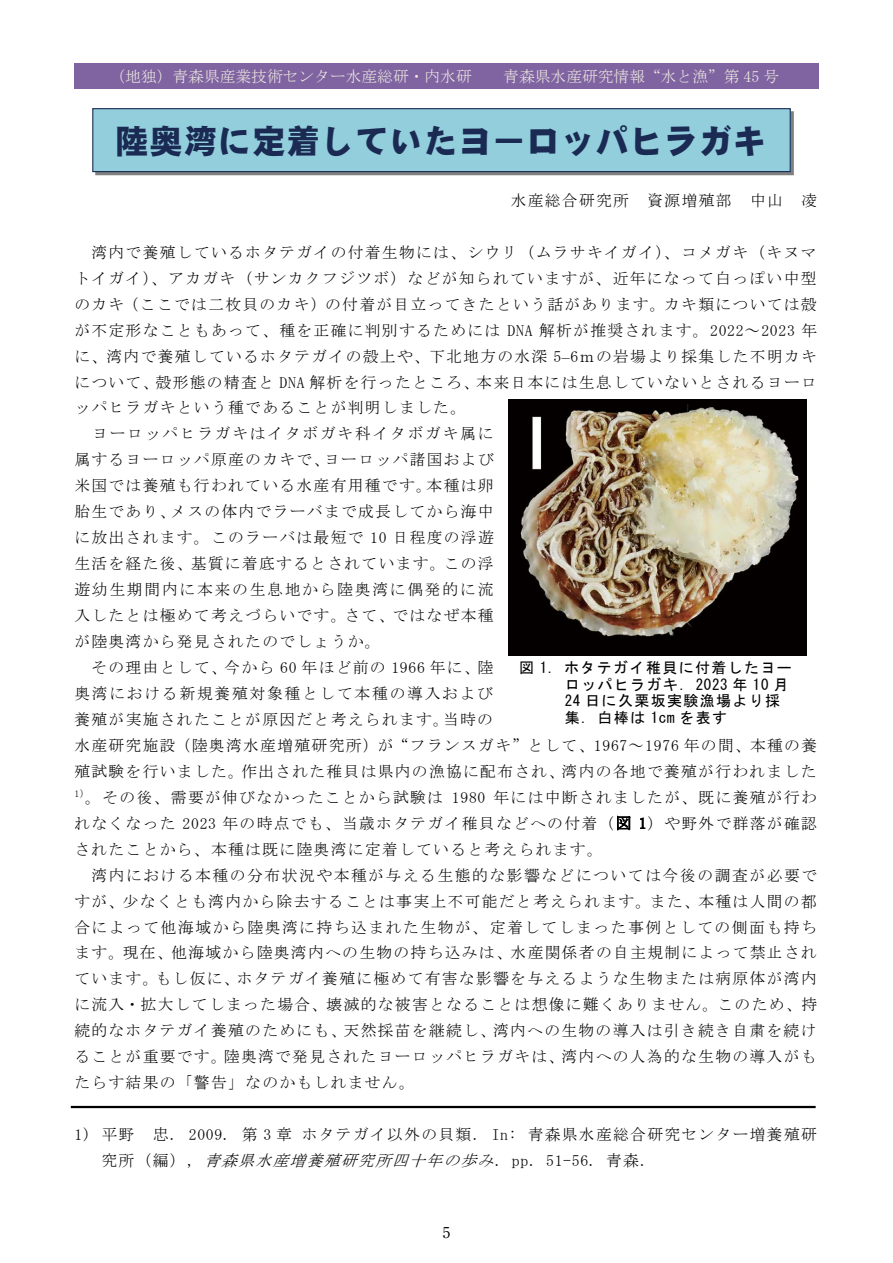
<style>
.page{position:relative;width:893px;height:1263px;background:#fff}
.page>*{position:absolute;margin:0;border:0;box-sizing:border-box;transform-origin:0 0}
.t1{font:33px "DF Gothic Std W10";letter-spacing:.04em;color:#1a2a53}
.t2{font:15.75px/26px "MS Mincho";letter-spacing:.085em;color:#000}
.t3{font:15.75px "MS Mincho";letter-spacing:.115em;color:#000}
.t4{font:15.75px "MS Mincho";color:#eeebe0}
.t5{font:15px/16.6px "MS Gothic";letter-spacing:.09em;color:#000}
.t6{font:15px "Ryumin Pr 5";color:#000}
.s1{font-family:"Times New Roman"}
.s2{font-style:italic}
</style>
<div class="page">
<div style="left:74px;top:64px;width:744px;height:25px;background:#8064a2"></div>
<svg style="left:617px;top:815px;width:13px;height:15px"></svg>
<svg style="left:640px;top:817px;width:5px;height:12px"></svg>
<img style="left:95px;top:111px;width:699px;height:64px">
<img style="left:791px;top:117px;width:2px;height:52px">
<div style="left:93px;top:109px;width:697px;height:63px;background:#93cedc"></div>
<div style="left:92px;top:108px;width:699px;height:64px;border:1px solid #1a2a53"></div>
<hr style="left:71px;top:1106px;width:745px;height:2px;background:#000">
<img style="left:509px;top:400px;width:297px;height:255px">
<p class="t4" style="left:110px;top:68px;width:364px">（地独）青森県産業技術センター水産総研・内水研</p>
<p class="t4" style="left:503px;top:68px;width:277px">青森県水産研究情報“水と漁”第 45 号</p>
<h1 class="t1" style="left:115px;top:123px;width:652px">陸奥湾に定着していたヨーロッパヒラガキ</h1>
<p class="t2" style="left:511px;top:187px;width:308px">水産総合研究所 資源増殖部 中山 凌</p>
<p class="t2" style="left:91px;top:239px;width:727px">湾内で養殖しているホタテガイの付着生物には、シウリ（ムラサキイガイ）、コメガキ（キヌマ</p>
<p class="t2" style="left:74px;top:265px;width:744px">トイガイ）、アカガキ（サンカクフジツボ）などが知られていますが、近年になって白っぽい中型</p>
<p class="t2" style="left:74px;top:291px;width:744px">のカキ（ここでは二枚貝のカキ）の付着が目立ってきたという話があります。カキ類については殻</p>
<p class="t2" style="left:74px;top:317px;width:744px">が不定形なこともあって、種を正確に判別するためには DNA 解析が推奨されます。2022～2023 年</p>
<p class="t2" style="left:74px;top:343px;width:744px">に、湾内で養殖しているホタテガイの殻上や、下北地方の水深 5<span class="s1">–</span>6ｍの岩場より採集した不明カキ</p>
<p class="t2" style="left:74px;top:369px;width:744px">について、殻形態の精査と DNA 解析を行ったところ、本来日本には生息していないとされるヨーロ</p>
<p class="t2" style="left:74px;top:395px;width:393px">ッパヒラガキという種であることが判明しました。</p>
<p class="t3" style="left:92px;top:426px;width:403px">ヨーロッパヒラガキはイタボガキ科イタボガキ属に</p>
<p class="t2" style="left:74px;top:447px;width:421px">属するヨーロッパ原産のカキで、ヨーロッパ諸国および</p>
<p class="t2" style="left:74px;top:473px;width:421px">米国では養殖も行われている水産有用種です。本種は卵</p>
<p class="t2" style="left:74px;top:499px;width:421px">胎生であり、メスの体内でラーバまで成長してから海中</p>
<p class="t2" style="left:74px;top:525px;width:421px">に放出されます。このラーバは最短で 10 日程度の浮遊</p>
<p class="t2" style="left:74px;top:550px;width:421px">生活を経た後、基質に着底するとされています。この浮</p>
<p class="t3" style="left:74px;top:582px;width:421px">遊幼生期間内に本来の生息地から陸奥湾に偶発的に流</p>
<p class="t2" style="left:74px;top:602px;width:421px">入したとは極めて考えづらいです。さて、ではなぜ本種</p>
<p class="t2" style="left:74px;top:628px;width:308px">が陸奥湾から発見されたのでしょうか。</p>
<p class="t2" style="left:91px;top:654px;width:403px">その理由として、今から 60 年ほど前の 1966 年に、陸</p>
<p class="t3" style="left:74px;top:685px;width:420px">奥湾における新規養殖対象種として本種の導入および</p>
<p class="t2" style="left:74px;top:706px;width:420px">養殖が実施されたことが原因だと考えられます。当時の</p>
<p class="t2" style="left:74px;top:732px;width:744px">水産研究施設（陸奥湾水産増殖研究所）が“フランスガキ”として、1967～1976 年の間、本種の養</p>
<p class="t2" style="left:74px;top:758px;width:744px">殖試験を行いました。作出された稚貝は県内の漁協に配布され、湾内の各地で養殖が行われました</p>
<p class="t2" style="left:74px;top:784px;width:744px"><sup>1）</sup>。その後、需要が伸びなかったことから試験は 1980 年には中断されましたが、既に養殖が行わ</p>
<p class="t2" style="left:74px;top:810px;width:744px">れなくなった 2023 年の時点でも、当歳ホタテガイ稚貝などへの付着（図 1）や野外で群落が確認</p>
<p class="t2" style="left:74px;top:836px;width:530px">されたことから、本種は既に陸奥湾に定着していると考えられます。</p>
<p class="t2" style="left:91px;top:862px;width:727px">湾内における本種の分布状況や本種が与える生態的な影響などについては今後の調査が必要で</p>
<p class="t2" style="left:74px;top:888px;width:744px">すが、少なくとも湾内から除去することは事実上不可能だと考えられます。また、本種は人間の都</p>
<p class="t2" style="left:74px;top:914px;width:744px">合によって他海域から陸奥湾に持ち込まれた生物が、定着してしまった事例としての側面も持ち</p>
<p class="t2" style="left:74px;top:940px;width:744px">ます。現在、他海域から陸奥湾内への生物の持ち込みは、水産関係者の自主規制によって禁止され</p>
<p class="t2" style="left:74px;top:966px;width:744px">ています。もし仮に、ホタテガイ養殖に極めて有害な影響を与えるような生物または病原体が湾内</p>
<p class="t2" style="left:74px;top:992px;width:744px">に流入・拡大してしまった場合、壊滅的な被害となることは想像に難くありません。このため、持</p>
<p class="t2" style="left:74px;top:1018px;width:744px">続的なホタテガイ養殖のためにも、天然採苗を継続し、湾内への生物の導入は引き続き自粛を続け</p>
<p class="t2" style="left:74px;top:1043px;width:744px">ることが重要です。陸奥湾で発見されたヨーロッパヒラガキは、湾内への人為的な生物の導入がも</p>
<p class="t2" style="left:74px;top:1069px;width:342px">たらす結果の「警告」なのかもしれません。</p>
<p class="t2" style="left:102px;top:1121px;width:717px;text-indent:-27px">1) 平野 忠. 2009. 第 3 章 ホタテガイ以外の貝類. In: 青森県水産総合研究センター増養殖研究所（編） , <span class="s2">青森県水産増養殖研究所四十年の歩み</span>. pp. 51-56. 青森 .</p>
<p class="t5" style="left:565px;top:659px;width:228px;text-indent:-46px">図 1. ホタテガイ稚貝に付着したヨーロッパヒラガキ. 2023 年 10 月<br>24 日に久栗坂実験漁場より採集. 白棒は 1cm を表す</p>
<p class="t6" style="left:443px;top:1220px;width:9px">5</p>
</div>
